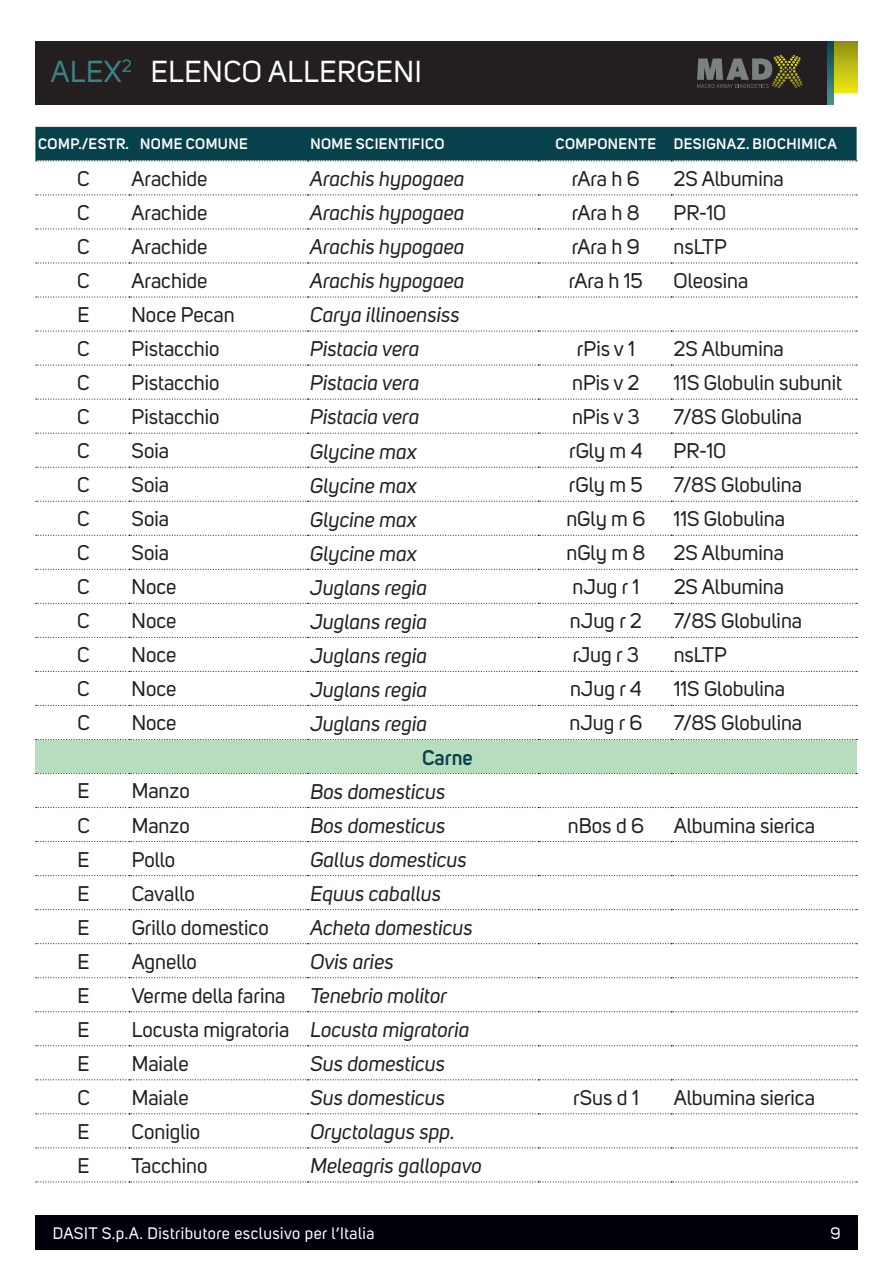
<style>
.page{position:relative;width:892px;height:1262px;background:#fff}
.page>*{position:absolute;margin:0;border:0;box-sizing:border-box;transform-origin:0 0}
.t1{font:30px "Uni Sans";letter-spacing:.02em;color:#fff}
.t2{font:21px "Uni Sans";color:#231f20}
.t3{font:italic 21px "Uni Sans";color:#231f20}
.t4{font:600 21px "Uni Sans";color:#07424c}
.t5{font:16.5px "Uni Sans";letter-spacing:.03em;color:#fff}
.t6{font:600 15px "Uni Sans";letter-spacing:.03em;color:#fff}
.s1{color:#3c8386}
.s2{font-style:italic}
</style>
<div class="page">
<div style="left:35px;top:41px;width:798px;height:64px;background:#231f20"></div>
<div style="left:833px;top:41px;width:24px;height:52px;background:linear-gradient(to bottom,#8f8d14,#eee911)"></div>
<svg style="left:827px;top:41px;width:6px;height:64px"></svg>
<svg style="left:697px;top:55px;width:103px;height:33px"></svg>
<div style="left:35px;top:1215px;width:822px;height:34px;background:#00000b"></div>
<div style="left:35px;top:739px;width:821px;height:34px;background:#b7ddbe"></div>
<svg style="left:36px;top:194px;width:821px;height:1px"></svg>
<svg style="left:36px;top:228px;width:821px;height:1px"></svg>
<svg style="left:36px;top:262px;width:821px;height:1px"></svg>
<svg style="left:36px;top:296px;width:821px;height:1px"></svg>
<svg style="left:36px;top:330px;width:821px;height:1px"></svg>
<svg style="left:36px;top:364px;width:821px;height:1px"></svg>
<svg style="left:36px;top:398px;width:821px;height:1px"></svg>
<svg style="left:36px;top:432px;width:821px;height:1px"></svg>
<svg style="left:36px;top:466px;width:821px;height:1px"></svg>
<svg style="left:36px;top:500px;width:821px;height:1px"></svg>
<svg style="left:36px;top:534px;width:821px;height:1px"></svg>
<svg style="left:36px;top:568px;width:821px;height:1px"></svg>
<svg style="left:36px;top:602px;width:821px;height:2px"></svg>
<svg style="left:36px;top:637px;width:821px;height:1px"></svg>
<svg style="left:36px;top:671px;width:821px;height:1px"></svg>
<svg style="left:36px;top:705px;width:821px;height:1px"></svg>
<svg style="left:36px;top:739px;width:821px;height:1px"></svg>
<svg style="left:36px;top:773px;width:821px;height:1px"></svg>
<svg style="left:36px;top:807px;width:821px;height:1px"></svg>
<svg style="left:36px;top:841px;width:821px;height:1px"></svg>
<svg style="left:36px;top:875px;width:821px;height:1px"></svg>
<svg style="left:36px;top:909px;width:821px;height:1px"></svg>
<svg style="left:36px;top:943px;width:821px;height:1px"></svg>
<svg style="left:36px;top:977px;width:821px;height:1px"></svg>
<svg style="left:36px;top:1011px;width:821px;height:1px"></svg>
<svg style="left:36px;top:1045px;width:821px;height:1px"></svg>
<svg style="left:36px;top:1079px;width:821px;height:1px"></svg>
<svg style="left:36px;top:1113px;width:821px;height:1px"></svg>
<svg style="left:36px;top:1147px;width:821px;height:1px"></svg>
<svg style="left:36px;top:1181px;width:821px;height:1px"></svg>
<div style="left:35px;top:127px;width:822px;height:34px;background:#07424c"></div>
<h1 class="t1" style="left:51px;top:54px;width:372px"><span class="s1">ALEX</span><sup>2</sup> ELENCO ALLERGENI</h1>
<p class="t6" style="left:38px;top:135px;width:211px">COMP./ESTR. NOME COMUNE</p>
<p class="t6" style="left:310px;top:135px;width:135px">NOME SCIENTIFICO</p>
<p class="t6" style="left:555px;top:135px;width:283px">COMPONENTE DESIGNAZ. BIOCHIMICA</p>
<p class="t2" style="left:77px;top:166px;width:14px">C</p>
<p class="t2" style="left:131px;top:166px;width:77px">Arachide</p>
<p class="t3" style="left:310px;top:166px;width:156px">Arachis hypogaea</p>
<p class="t2" style="left:571px;top:166px;width:69px">rAra h 6</p>
<p class="t2" style="left:673px;top:166px;width:112px">2S Albumina</p>
<p class="t2" style="left:77px;top:200px;width:14px">C</p>
<p class="t2" style="left:131px;top:200px;width:77px">Arachide</p>
<p class="t3" style="left:310px;top:200px;width:156px">Arachis hypogaea</p>
<p class="t2" style="left:571px;top:200px;width:69px">rAra h 8</p>
<p class="t2" style="left:673px;top:200px;width:54px">PR-10</p>
<p class="t2" style="left:77px;top:234px;width:14px">C</p>
<p class="t2" style="left:131px;top:234px;width:77px">Arachide</p>
<p class="t3" style="left:310px;top:234px;width:156px">Arachis hypogaea</p>
<p class="t2" style="left:571px;top:234px;width:69px">rAra h 9</p>
<p class="t2" style="left:673px;top:234px;width:55px">nsLTP</p>
<p class="t2" style="left:77px;top:268px;width:14px">C</p>
<p class="t2" style="left:131px;top:268px;width:77px">Arachide</p>
<p class="t3" style="left:310px;top:268px;width:156px">Arachis hypogaea</p>
<p class="t2" style="left:568px;top:268px;width:75px">rAra h 15</p>
<p class="t2" style="left:673px;top:268px;width:76px">Oleosina</p>
<p class="t2" style="left:77px;top:302px;width:13px">E</p>
<p class="t2" style="left:131px;top:302px;width:105px">Noce Pecan</p>
<p class="t3" style="left:310px;top:302px;width:151px">Carya illinoensiss</p>
<p class="t2" style="left:77px;top:336px;width:14px">C</p>
<p class="t2" style="left:131px;top:336px;width:89px">Pistacchio</p>
<p class="t3" style="left:310px;top:336px;width:111px">Pistacia vera</p>
<p class="t2" style="left:577px;top:336px;width:59px">rPis v 1</p>
<p class="t2" style="left:673px;top:336px;width:112px">2S Albumina</p>
<p class="t2" style="left:77px;top:370px;width:14px">C</p>
<p class="t2" style="left:131px;top:370px;width:89px">Pistacchio</p>
<p class="t3" style="left:310px;top:370px;width:111px">Pistacia vera</p>
<p class="t2" style="left:572px;top:370px;width:69px">nPis v 2</p>
<p class="t2" style="left:673px;top:370px;width:170px">11S Globulin subunit</p>
<p class="t2" style="left:77px;top:404px;width:14px">C</p>
<p class="t2" style="left:131px;top:404px;width:89px">Pistacchio</p>
<p class="t3" style="left:310px;top:404px;width:111px">Pistacia vera</p>
<p class="t2" style="left:572px;top:404px;width:69px">nPis v 3</p>
<p class="t2" style="left:673px;top:404px;width:130px">7/8S Globulina</p>
<p class="t2" style="left:77px;top:438px;width:14px">C</p>
<p class="t2" style="left:131px;top:438px;width:39px">Soia</p>
<p class="t3" style="left:310px;top:438px;width:108px">Glycine max</p>
<p class="t2" style="left:569px;top:438px;width:75px">rGly m 4</p>
<p class="t2" style="left:673px;top:438px;width:54px">PR-10</p>
<p class="t2" style="left:77px;top:472px;width:14px">C</p>
<p class="t2" style="left:131px;top:472px;width:39px">Soia</p>
<p class="t3" style="left:310px;top:472px;width:108px">Glycine max</p>
<p class="t2" style="left:569px;top:472px;width:75px">rGly m 5</p>
<p class="t2" style="left:673px;top:472px;width:130px">7/8S Globulina</p>
<p class="t2" style="left:77px;top:506px;width:14px">C</p>
<p class="t2" style="left:131px;top:506px;width:39px">Soia</p>
<p class="t3" style="left:310px;top:506px;width:108px">Glycine max</p>
<p class="t2" style="left:566px;top:506px;width:80px">nGly m 6</p>
<p class="t2" style="left:673px;top:506px;width:113px">11S Globulina</p>
<p class="t2" style="left:77px;top:540px;width:14px">C</p>
<p class="t2" style="left:131px;top:540px;width:39px">Soia</p>
<p class="t3" style="left:310px;top:540px;width:108px">Glycine max</p>
<p class="t2" style="left:566px;top:540px;width:80px">nGly m 8</p>
<p class="t2" style="left:673px;top:540px;width:112px">2S Albumina</p>
<p class="t2" style="left:77px;top:574px;width:14px">C</p>
<p class="t2" style="left:132px;top:574px;width:46px">Noce</p>
<p class="t3" style="left:310px;top:574px;width:118px">Juglans regia</p>
<p class="t2" style="left:572px;top:574px;width:68px">nJug r 1</p>
<p class="t2" style="left:673px;top:574px;width:112px">2S Albumina</p>
<p class="t2" style="left:77px;top:608px;width:14px">C</p>
<p class="t2" style="left:132px;top:608px;width:46px">Noce</p>
<p class="t3" style="left:310px;top:608px;width:118px">Juglans regia</p>
<p class="t2" style="left:570px;top:608px;width:73px">nJug r 2</p>
<p class="t2" style="left:673px;top:608px;width:130px">7/8S Globulina</p>
<p class="t2" style="left:77px;top:643px;width:14px">C</p>
<p class="t2" style="left:132px;top:643px;width:46px">Noce</p>
<p class="t3" style="left:310px;top:642px;width:118px">Juglans regia</p>
<p class="t2" style="left:573px;top:643px;width:67px">rJug r 3</p>
<p class="t2" style="left:673px;top:643px;width:55px">nsLTP</p>
<p class="t2" style="left:77px;top:677px;width:14px">C</p>
<p class="t2" style="left:132px;top:677px;width:46px">Noce</p>
<p class="t3" style="left:310px;top:676px;width:118px">Juglans regia</p>
<p class="t2" style="left:570px;top:677px;width:73px">nJug r 4</p>
<p class="t2" style="left:673px;top:677px;width:113px">11S Globulina</p>
<p class="t2" style="left:77px;top:711px;width:14px">C</p>
<p class="t2" style="left:132px;top:711px;width:46px">Noce</p>
<p class="t3" style="left:310px;top:710px;width:118px">Juglans regia</p>
<p class="t2" style="left:569px;top:711px;width:74px">nJug r 6</p>
<p class="t2" style="left:673px;top:711px;width:130px">7/8S Globulina</p>
<p class="t4" style="left:422px;top:744px;width:52px">Carne</p>
<p class="t2" style="left:78px;top:779px;width:13px">E</p>
<p class="t2" style="left:132px;top:779px;width:60px">Manzo</p>
<p class="t3" style="left:310px;top:778px;width:137px">Bos domesticus</p>
<p class="t2" style="left:77px;top:813px;width:14px">C</p>
<p class="t2" style="left:132px;top:813px;width:60px">Manzo</p>
<p class="t3" style="left:310px;top:812px;width:137px">Bos domesticus</p>
<p class="t2" style="left:567px;top:813px;width:78px">nBos d 6</p>
<p class="t2" style="left:673px;top:813px;width:143px">Albumina sierica</p>
<p class="t2" style="left:78px;top:847px;width:13px">E</p>
<p class="t2" style="left:132px;top:847px;width:45px">Pollo</p>
<p class="t3" style="left:310px;top:846px;width:158px">Gallus domesticus</p>
<p class="t2" style="left:78px;top:881px;width:13px">E</p>
<p class="t2" style="left:132px;top:881px;width:65px">Cavallo</p>
<p class="t3" style="left:310px;top:880px;width:132px">Equus caballus</p>
<p class="t2" style="left:78px;top:915px;width:13px">E</p>
<p class="t2" style="left:132px;top:915px;width:138px">Grillo domestico</p>
<p class="t3" style="left:310px;top:914px;width:164px">Acheta domesticus</p>
<p class="t2" style="left:78px;top:949px;width:13px">E</p>
<p class="t2" style="left:132px;top:949px;width:67px">Agnello</p>
<p class="t3" style="left:310px;top:948px;width:85px">Ovis aries</p>
<p class="t2" style="left:78px;top:983px;width:13px">E</p>
<p class="t2" style="left:132px;top:983px;width:317px">Verme della farina <span class="s2">Tenebrio molitor</span></p>
<p class="t2" style="left:78px;top:1017px;width:13px">E</p>
<p class="t2" style="left:132px;top:1017px;width:339px">Locusta migratoria <span class="s2">Locusta migratoria</span></p>
<p class="t2" style="left:78px;top:1051px;width:13px">E</p>
<p class="t2" style="left:132px;top:1051px;width:58px">Maiale</p>
<p class="t3" style="left:310px;top:1050px;width:136px">Sus domesticus</p>
<p class="t2" style="left:77px;top:1085px;width:14px">C</p>
<p class="t2" style="left:132px;top:1085px;width:58px">Maiale</p>
<p class="t3" style="left:310px;top:1084px;width:136px">Sus domesticus</p>
<p class="t2" style="left:573px;top:1085px;width:67px">rSus d 1</p>
<p class="t2" style="left:673px;top:1085px;width:143px">Albumina sierica</p>
<p class="t2" style="left:78px;top:1119px;width:13px">E</p>
<p class="t2" style="left:132px;top:1119px;width:70px">Coniglio</p>
<p class="t3" style="left:310px;top:1118px;width:146px">Oryctolagus spp.</p>
<p class="t2" style="left:78px;top:1153px;width:13px">E</p>
<p class="t2" style="left:132px;top:1153px;width:77px">Tacchino</p>
<p class="t3" style="left:310px;top:1152px;width:173px">Meleagris gallopavo</p>
<p class="t5" style="left:53px;top:1223px;width:323px">DASIT S.p.A. Distributore esclusivo per l’Italia</p>
<p class="t5" style="left:830px;top:1223px;width:12px">9</p>
</div>
